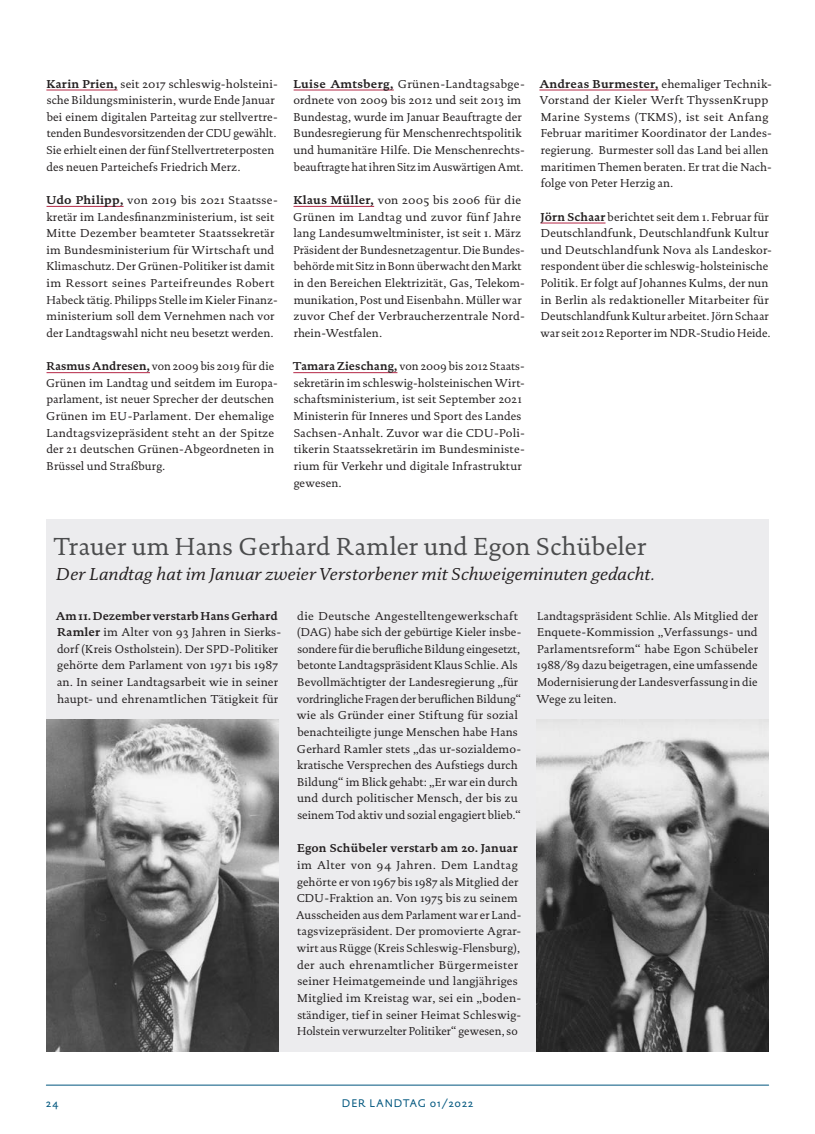
<style>
.page{position:relative;width:815px;height:1134px;background:#fff}
.page>*{position:absolute;margin:0;border:0;box-sizing:border-box;transform-origin:0 0}
.t1{font:25px "DTL Documenta ST";letter-spacing:.01em;color:#4b4c4d}
.t2{font:italic 17.5px "DTL Documenta ST";letter-spacing:.01em;color:#231f20}
._024___P2___Fließtex{font:11.62px/16.6px "DTL Documenta ST";letter-spacing:.01em;color:#231f20}
.t3{font:11.25px "DTL Documenta Sans ST";letter-spacing:.08em;color:#00567e}
.s1{font-weight:700}
</style>
<div class="page">
<hr style="left:46px;top:90px;width:72px;height:1px;background:#b52847">
<hr style="left:47px;top:206px;width:77px;height:1px;background:#b52847">
<hr style="left:47px;top:372px;width:103px;height:1px;background:#b52847">
<hr style="left:294px;top:90px;width:100px;height:1px;background:#b52847">
<hr style="left:293px;top:206px;width:81px;height:1px;background:#b52847">
<hr style="left:293px;top:372px;width:104px;height:1px;background:#b52847">
<hr style="left:539px;top:90px;width:120px;height:1px;background:#b52847">
<hr style="left:541px;top:223px;width:64px;height:1px;background:#b52847">
<div style="left:46px;top:520px;width:723px;height:532px;background:#ececee"></div>
<img style="left:46px;top:719px;width:232px;height:333px">
<img style="left:537px;top:719px;width:232px;height:333px">
<hr style="left:46px;top:1085px;width:723px;height:1px;background:#00567e">
<p class="_024___P2___Fließtex" style="left:46px;top:75px;width:233px"><span class="s1">Karin Prien,</span> seit 2017 schleswig-holsteini&shy;sche Bildungsministerin, wurde Ende Januar bei einem digitalen Parteitag zur stellvertre&shy;tenden Bundesvorsitzenden der CDU gewählt.<br>Sie erhielt einen der fünf Stellvertreterposten des neuen Parteichefs Friedrich Merz.</p>
<p class="_024___P2___Fließtex" style="left:46px;top:192px;width:233px"><span class="s1">Udo Philipp,</span> von 2019 bis 2021 Staatsse&shy;kretär im Landesfinanzministerium, ist seit Mitte Dezember beamteter Staatssekretär im Bundesministerium für Wirtschaft und Klimaschutz. Der Grünen-Politiker ist damit im Ressort seines Parteifreundes Robert Habeck tätig. Philipps Stelle im Kieler Finanz&shy;ministerium soll dem Vernehmen nach vor der Landtagswahl nicht neu besetzt werden.</p>
<p class="_024___P2___Fließtex" style="left:46px;top:358px;width:233px"><span class="s1">Rasmus Andresen,</span> von 2009 bis 2019 für die Grünen im Landtag und seitdem im Europa&shy;parlament, ist neuer Sprecher der deutschen Grünen im EU-Parlament. Der ehemalige Landtagsvizepräsident steht an der Spitze der 21 deutschen Grünen-Abgeordneten in Brüssel und Straßburg.</p>
<p class="_024___P2___Fließtex" style="left:293px;top:75px;width:233px"><span class="s1">Luise Amtsberg,</span> Grünen-Landtagsabge&shy;ordnete von 2009 bis 2012 und seit 2013 im Bundestag, wurde im Januar Beauftragte der Bundesregierung für Menschenrechtspolitik und humanitäre Hilfe. Die Menschenrechts&shy;beauftragte hat ihren Sitz im Auswärtigen Amt.</p>
<p class="_024___P2___Fließtex" style="left:293px;top:192px;width:233px"><span class="s1">Klaus Müller,</span> von 2005 bis 2006 für die Grünen im Landtag und zuvor fünf Jahre lang Landesumweltminister, ist seit 1. März Präsident der Bundesnetzagentur. Die Bundes&shy;behörde mit Sitz in Bonn überwacht den Markt in den Bereichen Elektrizität, Gas, Telekom&shy;munikation, Post und Eisenbahn. Müller war zuvor Chef der Verbraucherzentrale Nord&shy;rhein-Westfalen.</p>
<p class="_024___P2___Fließtex" style="left:293px;top:358px;width:233px"><span class="s1">Tamara Zieschang,</span> von 2009 bis 2012 Staats&shy;sekretärin im schleswig-holsteinischen Wirt&shy;schaftsministerium, ist seit September 2021<br>Ministerin für Inneres und Sport des Landes Sachsen-Anhalt. Zuvor war die CDU-Poli&shy;tikerin Staatssekretärin im Bundesministe&shy;rium für Verkehr und digitale Infrastruktur gewesen.</p>
<p class="_024___P2___Fließtex" style="left:539px;top:75px;width:234px"><span class="s1">Andreas Burmester,</span> ehemaliger Technik-Vorstand der Kieler Werft ThyssenKrupp Marine Systems (TKMS), ist seit Anfang Februar maritimer Koordinator der Landes&shy;regierung. Burmester soll das Land bei allen maritimen Themen beraten. Er trat die Nach&shy;folge von Peter Herzig an.</p>
<p class="_024___P2___Fließtex" style="left:540px;top:208px;width:233px"><span class="s1">Jörn Schaar</span> berichtet seit dem 1. Februar für Deutschlandfunk, Deutschlandfunk Kultur und Deutschlandfunk Nova als Landeskor&shy;respondent über die schleswig-holsteinische Politik. Er folgt auf Johannes Kulms, der nun in Berlin als redaktioneller Mitarbeiter für Deutschlandfunk Kultur arbeitet. Jörn Schaar war seit 2012 Reporter im NDR-Studio Heide.</p>
<p class="t1" style="left:54px;top:532px;width:594px">Trauer um Hans Gerhard Ramler und Egon Schübeler</p>
<p class="t2" style="left:56px;top:564px;width:599px">Der Landtag hat im Januar zweier Verstorbener mit Schweigeminuten gedacht.</p>
<p class="_024___P2___Fließtex" style="left:56px;top:607px;width:227px"><span class="s1">Am 11. Dezember verstarb Hans Gerhard Ramler</span> im Alter von 93 Jahren in Sierks&shy;dorf (Kreis Ostholstein). Der SPD-Politiker gehörte dem Parlament von 1971 bis 1987 an. In seiner Landtagsarbeit wie in seiner haupt- und ehrenamtlichen Tätigkeit für</p>
<p class="_024___P2___Fließtex" style="left:297px;top:607px;width:226px">die Deutsche Angestelltengewerkschaft (DAG) habe sich der gebürtige Kieler insbe&shy;sondere für die berufliche Bildung eingesetzt, betonte Landtagspräsident Klaus Schlie. Als Bevollmächtigter der Landesregierung „für vordringliche Fragen der beruflichen Bildung“ wie als Gründer einer Stiftung für sozial benachteiligte junge Menschen habe Hans Gerhard Ramler stets „das ur-sozialdemo&shy;kratische Versprechen des Aufstiegs durch Bildung“ im Blick gehabt: „Er war ein durch und durch politischer Mensch, der bis zu seinem Tod aktiv und sozial engagiert blieb.“</p>
<p class="_024___P2___Fließtex" style="left:296px;top:840px;width:227px"><span class="s1">Egon Schübeler verstarb am 20. Januar </span>im Alter von 94 Jahren. Dem Landtag gehörte er von 1967 bis 1987 als Mitglied der CDU-Fraktion an. Von 1975 bis zu seinem Ausscheiden aus dem Parlament war er Land&shy;tagsvizepräsident. Der promovierte Agrar&shy;wirt aus Rügge (Kreis Schleswig-Flensburg), der auch ehrenamtlicher Bürgermeister seiner Heimatgemeinde und langjähriges Mitglied im Kreistag war, sei ein „boden&shy;ständiger, tief in seiner Heimat Schleswig-Holstein verwurzelter Politiker“ gewesen, so</p>
<p class="_024___P2___Fließtex" style="left:536px;top:607px;width:223px;text-align:justify">Landtagspräsident Schlie. Als Mitglied der Enquete-Kommission „Verfassungs- und Parlamentsreform“ habe Egon Schübeler 1988/89 dazu beigetragen, eine umfassende Modernisierung der Landesverfassung in die Wege zu leiten.</p>
<p class="t3" style="left:46px;top:1097px;width:14px">24</p>
<p class="t3" style="left:342px;top:1097px;width:133px">DER LANDTAG 01/2022</p>
</div>
